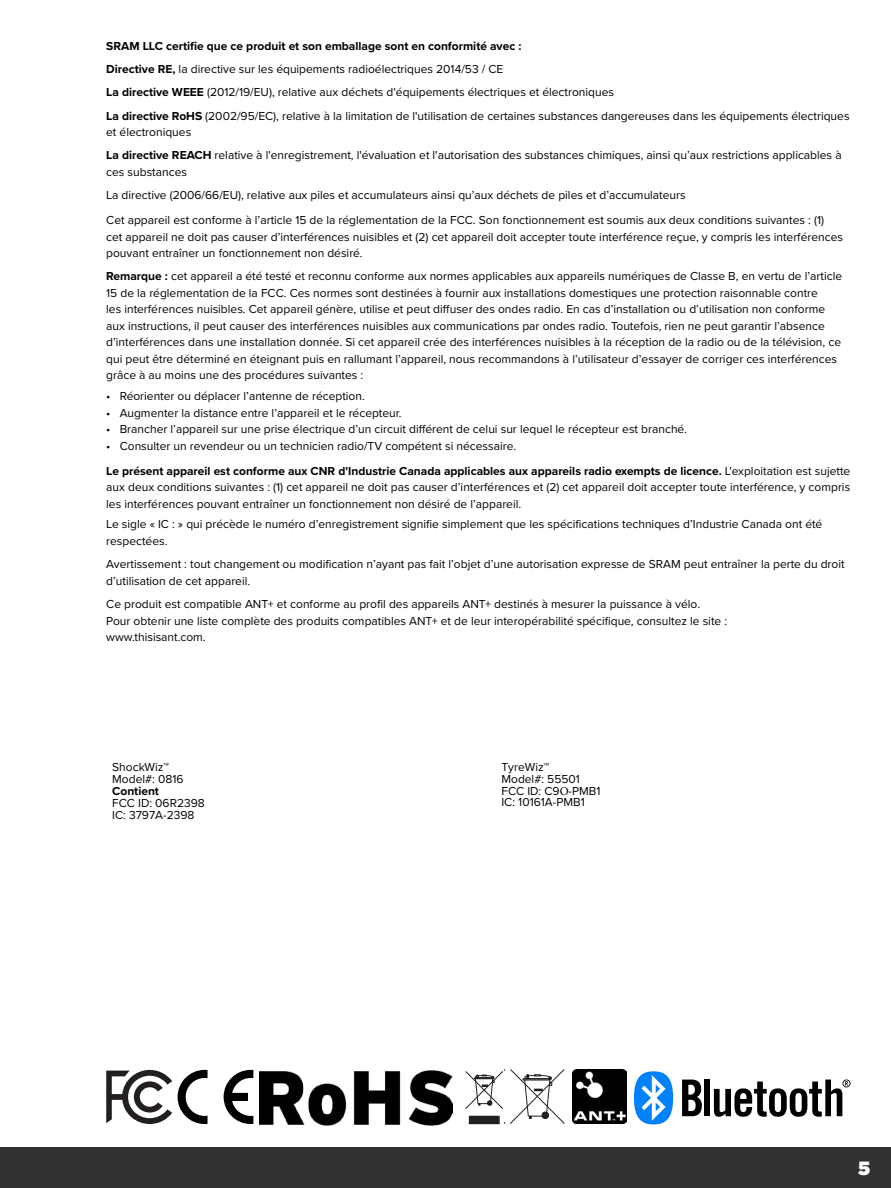
<style>
.page{position:relative;width:891px;height:1188px;background:#fff}
.page>*{position:absolute;margin:0;border:0;box-sizing:border-box;transform-origin:0 0}
.t1{font:900 19.2px "Gotham";color:#fff}
.User_Manual_Text_-_N{font:12px/16.5px "Proxima Nova";color:#000}
.User_Manual_Text_-_N-2{font:700 12px "Proxima Nova";color:#000}
.TableText{font:12px/11.7px "Proxima Nova";color:#000}
.s1{font-weight:700}
.s2{font-family:"Minion Pro"}
</style>
<div class="page">
<div style="left:0;top:1148px;width:891px;height:40px;background:#323232"></div>
<svg style="left:224px;top:1070px;width:29px;height:54px"></svg>
<svg style="left:178px;top:1070px;width:30px;height:54px"></svg>
<svg style="left:465px;top:1069px;width:100px;height:55px"></svg>
<svg style="left:106px;top:1070px;width:66px;height:54px"></svg>
<img style="left:572px;top:1069px;width:54px;height:54px">
<img style="left:260px;top:1070px;width:193px;height:56px">
<svg style="left:682px;top:1080px;width:20px;height:36px"></svg>
<div style="left:704px;top:1080px;width:6px;height:36px;background:#000"></div>
<svg style="left:714px;top:1079px;width:137px;height:38px"></svg>
<svg style="left:634px;top:1071px;width:39px;height:53px"></svg>
<p class="User_Manual_Text_-_N-2" style="left:106px;top:37px;width:417px">SRAM LLC certifie que ce produit et son emballage sont en conformité avec :</p>
<p class="User_Manual_Text_-_N" style="left:106px;top:60px;width:399px"><span class="s1">Directive RE,</span> la directive sur les équipements radioélectriques 2014/53 / CE</p>
<p class="User_Manual_Text_-_N" style="left:106px;top:84px;width:509px"><span class="s1">La directive WEEE</span> (2012/19/EU), relative aux déchets d'équipements électriques et électroniques</p>
<p class="User_Manual_Text_-_N" style="left:106px;top:107px;width:745px"><span class="s1">La directive RoHS</span> (2002/95/EC), relative à la limitation de l'utilisation de certaines substances dangereuses dans les équipements électriques et électroniques</p>
<p class="User_Manual_Text_-_N" style="left:106px;top:147px;width:737px"><span class="s1">La directive REACH</span> relative à l'enregistrement, l'évaluation et l'autorisation des substances chimiques, ainsi qu’aux restrictions applicables à ces substances</p>
<p class="User_Manual_Text_-_N" style="left:106px;top:186px;width:581px">La directive (2006/66/EU), relative aux piles et accumulateurs ainsi qu’aux déchets de piles et d’accumulateurs</p>
<p class="User_Manual_Text_-_N" style="left:106px;top:211px;width:738px">Cet appareil est conforme à l’article 15 de la réglementation de la FCC. Son fonctionnement est soumis aux deux conditions suivantes : (1) cet appareil ne doit pas causer d’interférences nuisibles et (2) cet appareil doit accepter toute interférence reçue, y compris les interférences pouvant entraîner un fonctionnement non désiré.</p>
<p class="User_Manual_Text_-_N" style="left:106px;top:268px;width:737px"><span class="s1">Remarque :</span> cet appareil a été testé et reconnu conforme aux normes applicables aux appareils numériques de Classe B, en vertu de l’article 15 de la réglementation de la FCC. Ces normes sont destinées à fournir aux installations domestiques une protection raisonnable contre<br>les interférences nuisibles. Cet appareil génère, utilise et peut diffuser des ondes radio. En cas d’installation ou d’utilisation non conforme aux instructions, il peut causer des interférences nuisibles aux communications par ondes radio. Toutefois, rien ne peut garantir l’absence d’interférences dans une installation donnée. Si cet appareil crée des interférences nuisibles à la réception de la radio ou de la télévision, ce qui peut être déterminé en éteignant puis en rallumant l’appareil, nous recommandons à l’utilisateur d’essayer de corriger ces interférences grâce à au moins une des procédures suivantes :</p>
<p class="User_Manual_Text_-_N" style="left:106px;top:387px;width:260px">• Réorienter ou déplacer l’antenne de réception.</p>
<p class="User_Manual_Text_-_N" style="left:106px;top:404px;width:297px">• Augmenter la distance entre l’appareil et le récepteur.</p>
<p class="User_Manual_Text_-_N" style="left:106px;top:420px;width:582px">• Brancher l’appareil sur une prise électrique d’un circuit différent de celui sur lequel le récepteur est branché.</p>
<p class="User_Manual_Text_-_N" style="left:106px;top:437px;width:411px">• Consulter un revendeur ou un technicien radio/TV compétent si nécessaire.</p>
<p class="User_Manual_Text_-_N" style="left:106px;top:462px;width:746px;text-align:justify"><span class="s1">Le présent appareil est conforme aux CNR d'Industrie Canada applicables aux appareils radio exempts de licence.</span> L'exploitation est sujette aux deux conditions suivantes : (1) cet appareil ne doit pas causer d’interférences et (2) cet appareil doit accepter toute interférence, y compris les interférences pouvant entraîner un fonctionnement non désiré de l’appareil.</p>
<p class="User_Manual_Text_-_N" style="left:106px;top:516px;width:718px">Le sigle « IC : » qui précède le numéro d’enregistrement signifie simplement que les spécifications techniques d’Industrie Canada ont été respectées.</p>
<p class="User_Manual_Text_-_N" style="left:106px;top:555px;width:740px">Avertissement : tout changement ou modification n’ayant pas fait l’objet d’une autorisation expresse de SRAM peut entraîner la perte du droit d’utilisation de cet appareil.</p>
<p class="User_Manual_Text_-_N" style="left:106px;top:595px;width:622px">Ce produit est compatible ANT+ et conforme au profil des appareils ANT+ destinés à mesurer la puissance à vélo.<br>Pour obtenir une liste complète des produits compatibles ANT+ et de leur interopérabilité spécifique, consultez le site : www.thisisant.com.</p>
<p class="User_Manual_Text_-_N" style="left:112px;top:758px;width:58px">ShockWiz™</p>
<p class="User_Manual_Text_-_N" style="left:112px;top:770px;width:73px">Model#: 0816</p>
<p class="User_Manual_Text_-_N-2" style="left:112px;top:782px;width:48px">Contient</p>
<p class="User_Manual_Text_-_N" style="left:112px;top:794px;width:94px">FCC ID: 06R2398</p>
<p class="User_Manual_Text_-_N" style="left:112px;top:806px;width:84px">IC: 3797A-2398</p>
<p class="TableText" style="left:501px;top:761px;width:101px">TyreWiz™<br>Model#: 55501<br>FCC ID: C9<span class="s2">O</span>-PMB1<br>IC: 10161A-PMB1</p>
<h1 class="t1" style="left:858px;top:1154px;width:14px">5</h1>
</div>
